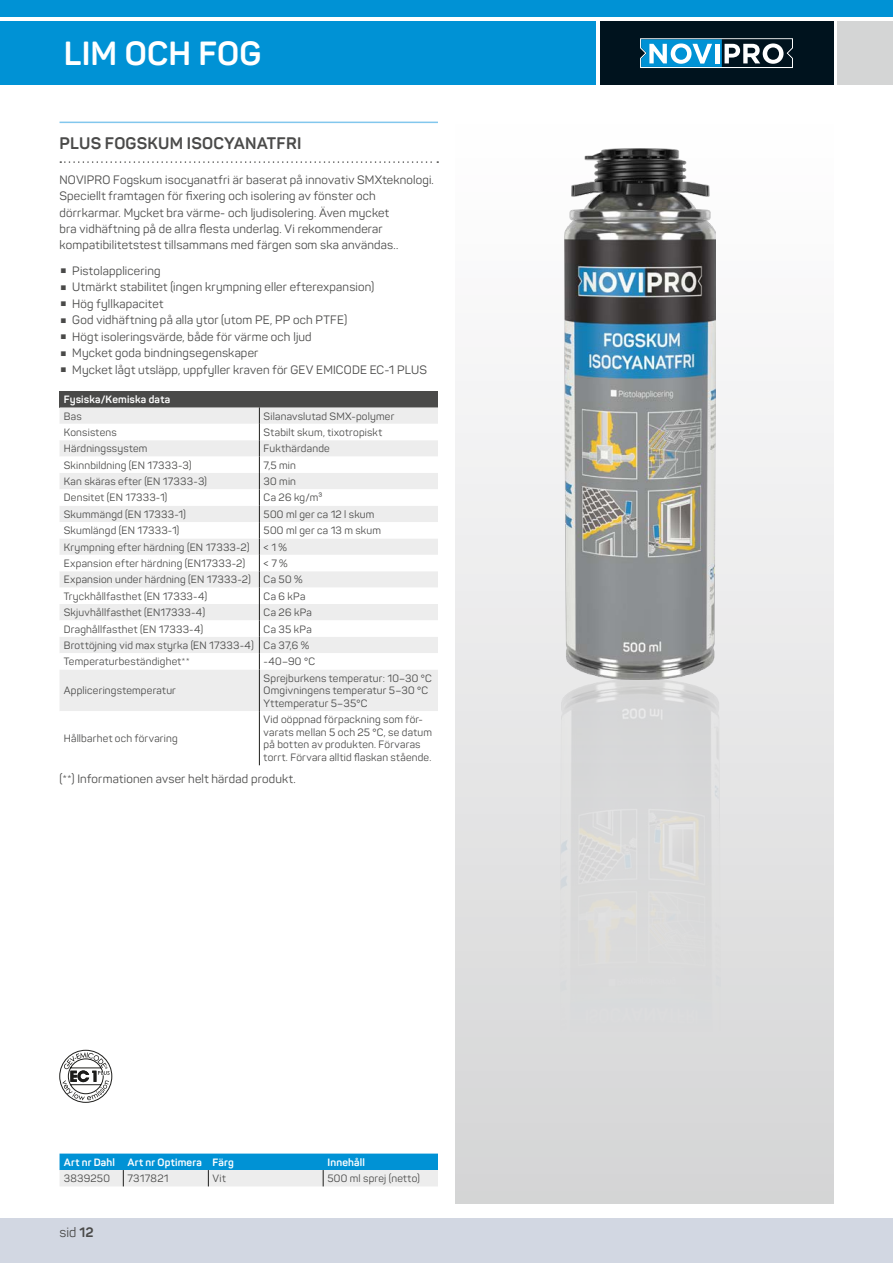
<style>
.page{position:relative;width:893px;height:1263px;background:#fff}
.page>*{position:absolute;margin:0;border:0;box-sizing:border-box;transform-origin:0 0}
.t1{font:700 33px "Panton";letter-spacing:.005em;color:#fff}
.t2{font:700 16.5px "Panton";letter-spacing:.015em;color:#4a4a49}
.t3{font:13.5px "Panton";color:#4a4a49}
.t4{font:12px/16.5px "Panton";letter-spacing:.015em;color:#4a4a49}
.t5{font:10.5px/12.6px "Panton";letter-spacing:.025em;color:#4a4a49}
.t6{font:700 10.5px "Panton";letter-spacing:.02em;color:#fff}
.s1{font-weight:700}
</style>
<div class="page">
<div style="left:0;top:21px;width:595px;height:64px;background:#0092d5"></div>
<div style="left:600px;top:21px;width:233px;height:64px;background:#00131e"></div>
<div style="left:838px;top:21px;width:55px;height:64px;background:#d4d5d5"></div>
<svg style="left:640px;top:38px;width:153px;height:30px"></svg>
<div style="left:0;top:0;width:893px;height:17px;background:#0092d5"></div>
<div style="left:0;top:1218px;width:893px;height:45px;background:#d2d7e2"></div>
<div style="left:455px;top:111px;width:378px;height:1092px;background:linear-gradient(to bottom,#fff,#d4d5d5)"></div>
<img style="left:560px;top:680px;width:160px;height:357px">
<svg style="left:59px;top:1050px;width:53px;height:53px"></svg>
<img style="left:564px;top:149px;width:152px;height:531px">
<hr style="left:60px;top:122px;width:378px;height:1px;background:#82c7ed">
<svg style="left:60px;top:1153px;width:378px;height:33px;background:#76bfe0"></svg>
<svg style="left:60px;top:161px;width:378px;height:2px"></svg>
<div style="left:60px;top:391px;width:378px;height:16px;background:#4a4a49"></div>
<div style="left:60px;top:407px;width:378px;height:17px;background:#ededed"></div>
<svg style="left:60px;top:424px;width:378px;height:341px"></svg>
<svg style="left:259px;top:407px;width:1px;height:262px"></svg>
<hr style="left:259px;top:669px;width:1px;height:42px;background:#1d1d1b">
<hr style="left:259px;top:711px;width:1px;height:54px;background:#1d1d1b">
<h1 class="t1" style="left:64px;top:33px;width:199px">LIM OCH FOG</h1>
<h2 class="t2" style="left:60px;top:133px;width:243px">PLUS FOGSKUM ISOCYANATFRI</h2>
<p class="t4" style="left:60px;top:172px;width:376px">NOVIPRO Fogskum isocyanatfri är baserat på innovativ SMXteknologi.<br>Speciellt framtagen för fixering och isolering av fönster och dörrkarmar. Mycket bra värme- och ljudisolering. Även mycket<br>bra vidhäftning på de allra flesta underlag. Vi rekommenderar kompatibilitetstest tillsammans med färgen som ska användas..</p>
<p class="t4" style="left:72px;top:262px;width:356px">Pistolapplicering<br>Utmärkt stabilitet (ingen krympning eller efterexpansion)<br>Hög fyllkapacitet<br>God vidhäftning på alla ytor (utom PE, PP och PTFE)<br>Högt isoleringsvärde, både för värme och ljud<br>Mycket goda bindningsegenskaper<br>Mycket lågt utsläpp, uppfyller kraven för GEV EMICODE EC-1 PLUS</p>
<p class="t6" style="left:64px;top:393px;width:108px">Fysiska/Kemiska data</p>
<p class="t5" style="left:64px;top:410px;width:19px">Bas</p>
<p class="t5" style="left:264px;top:410px;width:132px">Silanavslutad SMX-polymer</p>
<p class="t5" style="left:64px;top:426px;width:54px">Konsistens</p>
<p class="t5" style="left:264px;top:426px;width:120px">Stabilt skum, tixotropiskt</p>
<p class="t5" style="left:64px;top:442px;width:85px">Härdningssystem</p>
<p class="t5" style="left:264px;top:442px;width:68px">Fukthärdande</p>
<p class="t5" style="left:64px;top:459px;width:129px">Skinnbildning (EN 17333-3)</p>
<p class="t5" style="left:264px;top:459px;width:34px">7,5 min</p>
<p class="t5" style="left:64px;top:475px;width:145px">Kan skäras efter (EN 17333-3)</p>
<p class="t5" style="left:264px;top:475px;width:34px">30 min</p>
<p class="t5" style="left:64px;top:491px;width:105px">Densitet (EN 17333-1)</p>
<p class="t5" style="left:264px;top:491px;width:60px">Ca 26 kg/m³</p>
<p class="t5" style="left:64px;top:508px;width:123px">Skummängd (EN 17333-1)</p>
<p class="t5" style="left:264px;top:508px;width:112px">500 ml ger ca 12 l skum</p>
<p class="t5" style="left:64px;top:524px;width:117px">Skumlängd (EN 17333-1)</p>
<p class="t5" style="left:264px;top:524px;width:119px">500 ml ger ca 13 m skum</p>
<p class="t5" style="left:64px;top:541px;width:187px">Krympning efter härdning (EN 17333-2)</p>
<p class="t5" style="left:264px;top:541px;width:25px">&lt; 1 %</p>
<p class="t5" style="left:64px;top:557px;width:183px">Expansion efter härdning (EN17333-2)</p>
<p class="t5" style="left:64px;top:555px;width:240px;line-height:16.4px;text-indent:200px">&lt; 7 %<br>Expansion under härdning (EN 17333-2) Ca 50 %<br>Tryckhållfasthet (EN 17333-4)</p>
<p class="t5" style="left:264px;top:590px;width:43px">Ca 6 kPa</p>
<p class="t5" style="left:64px;top:606px;width:143px">Skjuvhållfasthet (EN17333-4)</p>
<p class="t5" style="left:264px;top:606px;width:50px">Ca 26 kPa</p>
<p class="t5" style="left:64px;top:622px;width:141px">Draghållfasthet (EN 17333-4)</p>
<p class="t5" style="left:64px;top:621px;width:249px;line-height:16.4px;text-indent:200px">Ca 35 kPa<br>Brottöjning vid max styrka (EN 17333-4) Ca 37,6 %<br>Temperaturbeständighet**</p>
<p class="t5" style="left:264px;top:655px;width:53px">-40–90 °C</p>
<p class="t5" style="left:64px;top:684px;width:114px">Appliceringstemperatur</p>
<p class="t5" style="left:64px;top:732px;width:115px">Hållbarhet och förvaring</p>
<p class="t5" style="left:264px;top:672px;width:170px">Sprejburkens temperatur: 10–30 °C<br>Omgivningens temperatur 5–30 °C<br>Yttemperatur 5–35°C</p>
<p class="t5" style="left:264px;top:713px;width:170px">Vid oöppnad förpackning som för&shy;varats mellan 5 och 25 °C, se datum på botten av produkten. Förvaras torrt. Förvara alltid flaskan stående.</p>
<p class="t4" style="left:60px;top:770px;width:238px">(**) Informationen avser helt härdad produkt.</p>
<p class="t6" style="left:64px;top:1155px;width:172px">Art nr Dahl Art nr Optimera Färg</p>
<p class="t6" style="left:327px;top:1155px;width:39px">Innehåll</p>
<p class="t5" style="left:64px;top:1172px;width:48px">3839250</p>
<p class="t5" style="left:128px;top:1172px;width:43px">7317821</p>
<p class="t5" style="left:213px;top:1172px;width:15px">Vit</p>
<p class="t5" style="left:327px;top:1172px;width:94px">500 ml sprej (netto)</p>
<p class="t3" style="left:60px;top:1224px;width:35px">sid <span class="s1">12</span></p>
</div>
